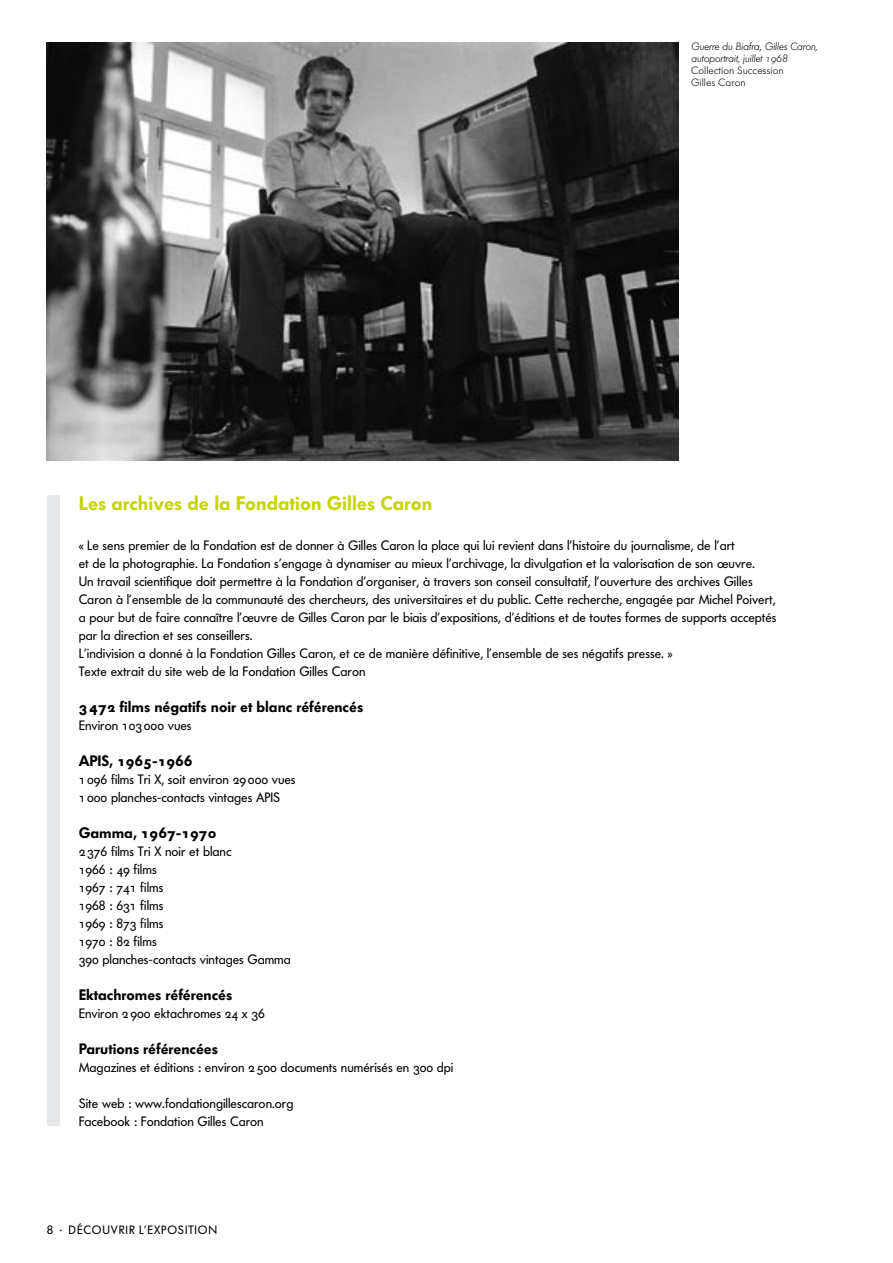
<style>
.page{position:relative;width:893px;height:1263px;background:#fff}
.page>*{position:absolute;margin:0;border:0;box-sizing:border-box;transform-origin:0 0}
.t1{font:19.5px "Futura Serie BQ Demi Bold Mix";color:#c4d600}
.t2{font:15px "Futura Serie BQ Demi Bold Mix";color:#000}
.t3{font:13.5px/18px "Futura Serie BQ Book Mix";color:#000}
.t4{font:12px "Futura Serie BQ Book Mix";letter-spacing:.075em;color:#000}
.t5{font:10.5px/12px "Futura Serie BQ Light Oblique Mix";color:#000}
.t6{font:10.5px/12px "Futura Serie BQ Light Mix";color:#000}
.s1{font-family:"Futura Serie BQ"}
</style>
<div class="page">
<div style="left:47px;top:496px;width:13px;height:630px;background:#e6e7e8"></div>
<img style="left:47px;top:43px;width:631px;height:417px">
<h1 class="t1" style="left:79px;top:492px;width:355px">Les archives de la Fondation Gilles Caron</h1>
<p class="t5" style="left:691px;top:41px;width:128px">Guerre du Biafra, Gilles Caron, autoportrait, juillet 1968</p>
<p class="t6" style="left:691px;top:65px;width:94px">Collection Succession<br>Gilles Caron</p>
<p class="t3" style="left:79px;top:536px;width:699px">« Le sens premier de la Fondation est de donner à Gilles Caron la place qui lui revient dans l’histoire du journalisme, de l’art<br>et de la photographie. La Fondation s’engage à dynamiser au mieux l’archivage, la divulgation et la valorisation de son œuvre.<br>Un travail scientifique doit permettre à la Fondation d’organiser, à travers son conseil consultatif, l’ouverture des archives Gilles Caron à l’ensemble de la communauté des chercheurs, des universitaires et du public. Cette recherche, engagée par Michel Poivert, a pour but de faire connaître l’œuvre de Gilles Caron par le biais d’expositions, d’éditions et de toutes formes de supports acceptés par la direction et ses conseillers.<br>L’indivision a donné à la Fondation Gilles Caron, et ce de manière définitive, l’ensemble de ses négatifs presse. »<br>Texte extrait du site web de la Fondation Gilles Caron</p>
<p class="t2" style="left:79px;top:698px;width:286px">3 472 films négatifs noir et blanc référencés</p>
<p class="t3" style="left:79px;top:716px;width:114px">Environ 103000 vues</p>
<p class="t2" style="left:79px;top:752px;width:116px">Apis, 1965-1966</p>
<p class="t3" style="left:79px;top:770px;width:218px">1096 films Tri X, soit environ 29000 vues<br>1000 planches-contacts vintages APIS</p>
<p class="t2" style="left:79px;top:824px;width:139px">Gamma, 1967-1970</p>
<p class="t3" style="left:79px;top:842px;width:214px">2376 films Tri X noir et blanc<br>1966 : 49 films<br>1967 : 741 films<br>1968 : 631 films<br>1969 : 873 films<br>1970 : 82 films<br>390 planches-contacts vintages Gamma</p>
<p class="t2" style="left:79px;top:986px;width:155px">Ektachromes référencés</p>
<p class="t3" style="left:79px;top:1004px;width:188px">Environ 2900 ektachromes 24 x 36</p>
<p class="t2" style="left:79px;top:1040px;width:141px">Parutions référencées</p>
<p class="t3" style="left:79px;top:1058px;width:376px">Magazines et éditions : environ 2500 documents numérisés en 300 dpi</p>
<p class="t3" style="left:79px;top:1094px;width:216px">Site web : www.fondationgillescaron.org<br>Facebook : Fondation Gilles Caron</p>
<p class="t4" style="left:47px;top:1223px;width:31px"><span class="s1">8</span>·découvrir</p>
<p class="t4" style="left:139px;top:1223px;width:80px">l’EXPOSITION</p>
</div>
